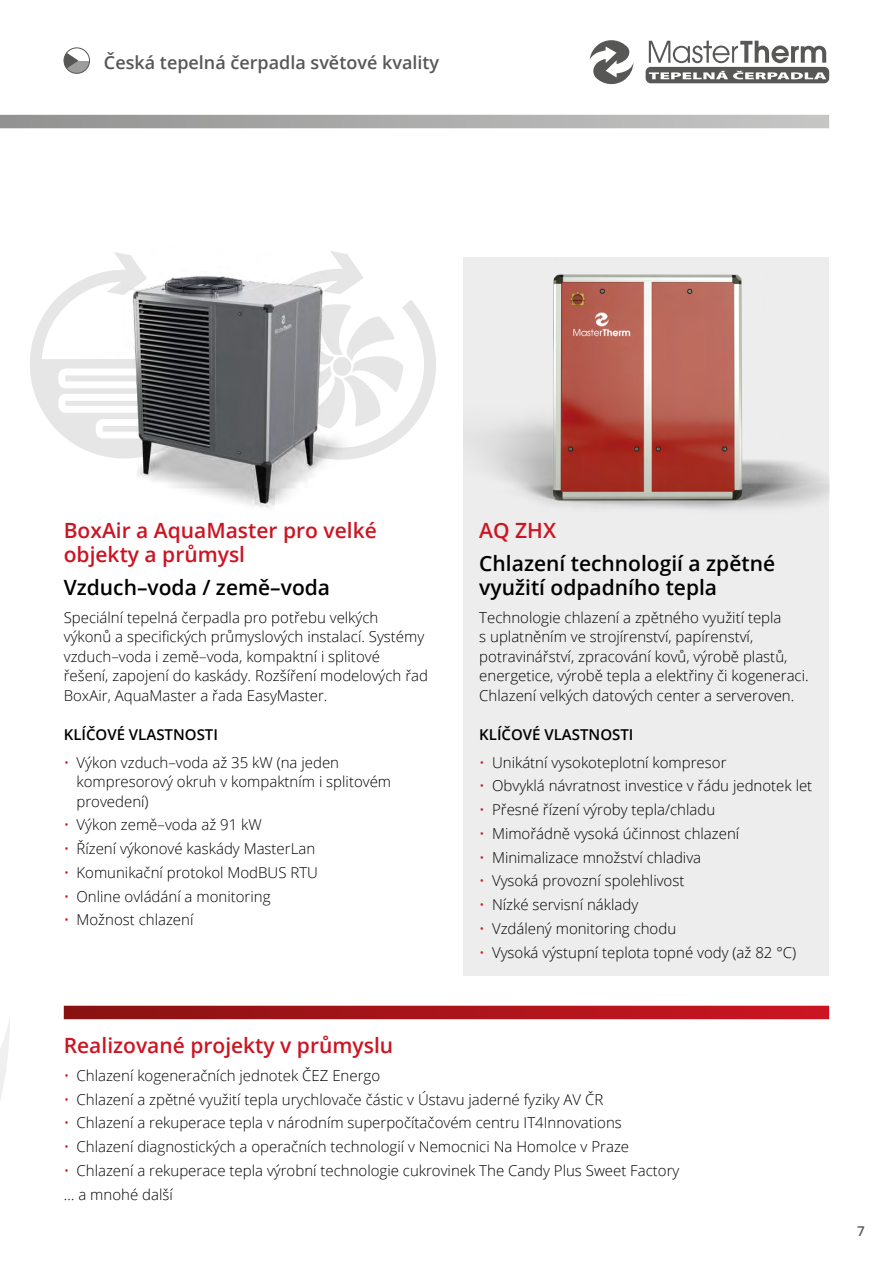
<style>
.page{position:relative;width:893px;height:1263px;background:#fff}
.page>*{position:absolute;margin:0;border:0;box-sizing:border-box;transform-origin:0 0}
.t1{font:600 21px/24px "Open Sans";color:#cc1523}
.t2{font:600 21px/24px "Open Sans";color:#000}
.t3{font:600 18px "Open Sans";color:#575756}
.t4{font:300 15px/19.5px "Open Sans";color:#000}
.t5{font:600 15px "Open Sans";color:#000}
.t6{font:600 13.5px "Open Sans";color:#575756}
.s1{color:#cc1523}
</style>
<div class="page">
<svg style="left:0;top:1019px;width:10px;height:81px"></svg>
<div style="left:64px;top:48px;width:26px;height:25px;background:#9d9d9c;border-radius:50%"></div>
<div style="left:64px;top:48px;width:26px;height:13px;background:#fff"></div>
<svg style="left:64px;top:48px;width:14px;height:25px"></svg>
<div style="left:64px;top:48px;width:26px;height:26px;border:1px solid #575756;border-radius:50%"></div>
<svg style="left:590px;top:40px;width:43px;height:45px"></svg>
<svg style="left:646px;top:41px;width:183px;height:42px"></svg>
<svg style="left:0;top:115px;width:829px;height:13px;background:#acacab"></svg>
<div style="left:463px;top:257px;width:366px;height:719px;background:#ededed"></div>
<svg style="left:64px;top:1006px;width:765px;height:13px;background:#aa141a"></svg>
<img style="left:479px;top:274px;width:350px;height:236px">
<img style="left:30px;top:251px;width:406px;height:257px">
<p class="t3" style="left:104px;top:50px;width:337px">Česká tepelná čerpadla světové kvality</p>
<h1 class="t1" style="left:64px;top:518px;width:315px">BoxAir a AquaMaster pro velké objekty a průmysl</h1>
<h1 class="t2" style="left:64px;top:574px;width:268px">Vzduch–voda / země–voda</h1>
<p class="t4" style="left:64px;top:607px;width:366px">Speciální tepelná čerpadla pro potřebu velkých výkonů a specifických průmyslových instalací. Systémy vzduch–voda i země–voda, kompaktní i splitové řešení, zapojení do kaskády. Rozšíření modelových řad BoxAir, AquaMaster a řada EasyMaster.</p>
<p class="t5" style="left:64px;top:724px;width:156px">KLÍČOVÉ VLASTNOSTI</p>
<p class="t4" style="left:77px;top:752px;width:316px;text-indent:-13px"><span class="s1">•</span> Výkon vzduch–voda až 35 kW (na jeden kompresorový okruh v kompaktním i splitovém provedení)</p>
<p class="t4" style="left:64px;top:815px;width:200px"><span class="s1">•</span> Výkon země–voda až 91 kW</p>
<p class="t4" style="left:64px;top:838px;width:253px"><span class="s1">•</span> Řízení výkonové kaskády MasterLan</p>
<p class="t4" style="left:64px;top:862px;width:256px"><span class="s1">•</span> Komunikační protokol ModBUS RTU</p>
<p class="t4" style="left:64px;top:886px;width:208px"><span class="s1">•</span> Online ovládání a monitoring</p>
<p class="t4" style="left:64px;top:910px;width:131px"><span class="s1">•</span> Možnost chlazení</p>
<h1 class="t1" style="left:479px;top:518px;width:78px">AQ ZHX</h1>
<h1 class="t2" style="left:479px;top:550px;width:297px">Chlazení technologií a zpětné využití odpadního tepla</h1>
<p class="t4" style="left:479px;top:607px;width:331px">Technologie chlazení a zpětného využití tepla<br>s uplatněním ve strojírenství, papírenství, potravinářství, zpracování kovů, výrobě plastů, energetice, výrobě tepla a elektřiny či kogeneraci.<br>Chlazení velkých datových center a serveroven.</p>
<p class="t5" style="left:479px;top:724px;width:156px">KLÍČOVÉ VLASTNOSTI</p>
<p class="t4" style="left:479px;top:752px;width:249px"><span class="s1">•</span> Unikátní vysokoteplotní kompresor</p>
<p class="t4" style="left:479px;top:776px;width:334px"><span class="s1">•</span> Obvyklá návratnost investice v řádu jednotek let</p>
<p class="t4" style="left:479px;top:799px;width:237px"><span class="s1">•</span> Přesné řízení výroby tepla/chladu</p>
<p class="t4" style="left:479px;top:823px;width:261px"><span class="s1">•</span> Mimořádně vysoká účinnost chlazení</p>
<p class="t4" style="left:479px;top:847px;width:223px"><span class="s1">•</span> Minimalizace množství chladiva</p>
<p class="t4" style="left:479px;top:871px;width:207px"><span class="s1">•</span> Vysoká provozní spolehlivost</p>
<p class="t4" style="left:479px;top:894px;width:160px"><span class="s1">•</span> Nízké servisní náklady</p>
<p class="t4" style="left:479px;top:918px;width:198px"><span class="s1">•</span> Vzdálený monitoring chodu</p>
<p class="t4" style="left:479px;top:942px;width:318px"><span class="s1">•</span> Vysoká výstupní teplota topné vody (až 82 °C)</p>
<h1 class="t1" style="left:64px;top:1033px;width:331px">Realizované projekty v průmyslu</h1>
<p class="t4" style="left:64px;top:1065px;width:318px"><span class="s1">•</span> Chlazení kogeneračních jednotek ČEZ Energo</p>
<p class="t4" style="left:64px;top:1089px;width:541px"><span class="s1">•</span> Chlazení a zpětné využití tepla urychlovače částic v Ústavu jaderné fyziky AV ČR</p>
<p class="t4" style="left:64px;top:1113px;width:560px"><span class="s1">•</span> Chlazení a rekuperace tepla v národním superpočítačovém centru IT4Innovations</p>
<p class="t4" style="left:64px;top:1136px;width:567px"><span class="s1">•</span> Chlazení diagnostických a operačních technologií v Nemocnici Na Homolce v Praze</p>
<p class="t4" style="left:64px;top:1158px;width:617px;line-height:23.7px"><span class="s1">•</span> Chlazení a rekuperace tepla výrobní technologie cukrovinek The Candy Plus Sweet Factory … a mnohé další</p>
<p class="t6" style="left:857px;top:1222px;width:9px">7</p>
</div>
